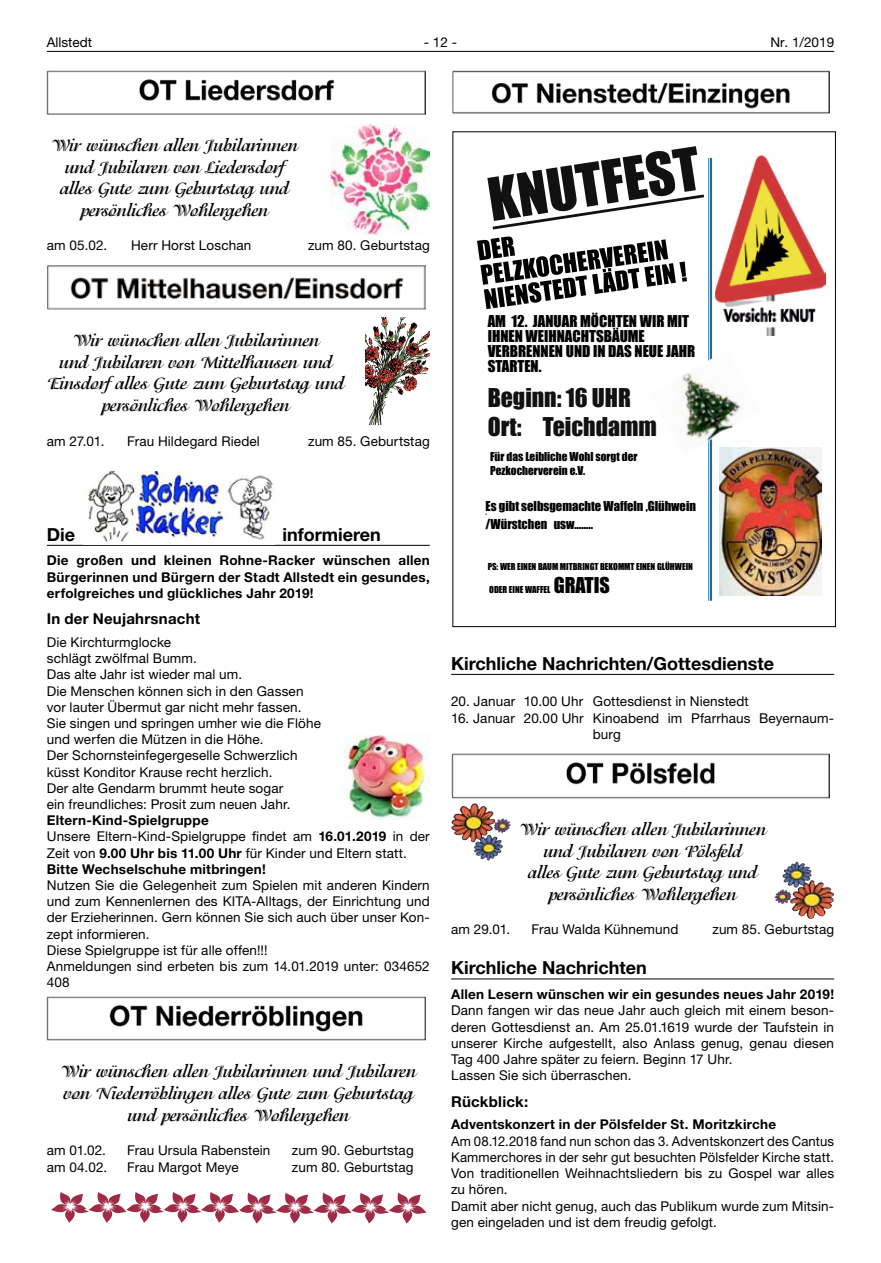
<style>
.page{position:relative;width:881px;height:1263px;background:#fff}
.page>*{position:absolute;margin:0;border:0;box-sizing:border-box;transform-origin:0 0}
.t1{font:23.85px/29px "Yvcmxr Impact";color:#111}
.t2{font:20.1px "Yvcmxr Impact";color:#000}
.t3{font:700 18px/21.6px "Isadora";letter-spacing:-.01em;color:#000;text-align:center}
.t4{font:700 18px "Helvetica Neue LT";color:#000}
.t5{font:15px/14.9px "Yvcmxr Impact";color:#000}
.t6{font:700 15px "Helvetica Neue LT";letter-spacing:.015em;color:#000}
.t7{font:13.5px/16.2px "Helvetica Neue LT";letter-spacing:.01em;color:#000}
.t8{font:700 13.5px/16.2px "Helvetica Neue LT";letter-spacing:.02em;color:#000;text-align:justify}
.t9{font:12.6px/18px "Yvcmxr Impact";color:#000}
.t10{font:11.25px/13.5px "Yvcmxr Impact";color:#000}
.t11{font:8.85px "Yvcmxr Impact";color:#000}
.s1{font-weight:400}
.s2{font-family:"Cqbpxl Impact"}
</style>
<div class="page">
<hr style="left:47px;top:51px;width:786px;height:1px;background:#000">
<img style="left:452px;top:70px;width:377px;height:44px">
<hr style="left:709px;top:158px;width:2px;height:443px;background:#246897">
<hr style="left:708px;top:158px;width:1px;height:443px;background:#246897">
<svg style="left:487px;top:146px;width:216px;height:83px"></svg>
<svg style="left:477px;top:236px;width:209px;height:73px"></svg>
<img style="left:715px;top:155px;width:110px;height:181px">
<img style="left:719px;top:448px;width:102px;height:148px">
<img style="left:681px;top:350px;width:79px;height:105px">
<hr style="left:451px;top:674px;width:382px;height:1px;background:#000">
<img style="left:451px;top:754px;width:378px;height:44px">
<hr style="left:451px;top:978px;width:382px;height:1px;background:#000">
<img style="left:47px;top:70px;width:378px;height:44px">
<img style="left:47px;top:265px;width:378px;height:45px">
<hr style="left:47px;top:545px;width:382px;height:1px;background:#000">
<img style="left:47px;top:996px;width:378px;height:45px">
<img style="left:330px;top:124px;width:99px;height:110px">
<img style="left:88px;top:472px;width:186px;height:72px">
<img style="left:365px;top:318px;width:64px;height:107px">
<img style="left:344px;top:734px;width:85px;height:85px">
<svg style="left:51px;top:1192px;width:376px;height:32px"></svg>
<img style="left:782px;top:861px;width:21px;height:55px">
<img style="left:451px;top:803px;width:29px;height:49px">
<p class="t7" style="left:47px;top:34px;width:47px">Allstedt</p>
<p class="t7" style="left:424px;top:34px;width:35px">- 12 -</p>
<p class="t7" style="left:770px;top:34px;width:65px">Nr. 1/2019</p>
<h3 class="t3" style="left:51px;top:134px;width:248px">Wir wünschen allen Jubilarinnen und Jubilaren von Liedersdorf alles Gute zum Geburtstag und persönliches Wohlergehen</h3>
<p class="t7" style="left:47px;top:237px;width:62px">am 05.02.</p>
<p class="t7" style="left:131px;top:237px;width:122px">Herr Horst Loschan</p>
<p class="t7" style="left:308px;top:237px;width:123px">zum 80. Geburtstag</p>
<h3 class="t3" style="left:47px;top:330px;width:298px">Wir wünschen allen Jubilarinnen<br>und Jubilaren von Mittelhausen und Einsdorf alles Gute zum Geburtstag und persönliches Wohlergehen</h3>
<p class="t7" style="left:47px;top:432px;width:59px">am 27.01.</p>
<p class="t7" style="left:127px;top:432px;width:134px">Frau Hildegard Riedel</p>
<p class="t7" style="left:308px;top:432px;width:123px">zum 85. Geburtstag</p>
<h3 class="t4" style="left:47px;top:523px;width:30px">Die</h3>
<h3 class="t4" style="left:282px;top:523px;width:100px">informieren</h3>
<p class="t8" style="left:47px;top:552px;width:384px">Die großen und kleinen Rohne-Racker wünschen allen Bürgerinnen und Bürgern der Stadt Allstedt ein gesundes, erfolgreiches und glückliches Jahr 2019!</p>
<p class="t6" style="left:47px;top:610px;width:155px">In der Neujahrsnacht</p>
<p class="t7" style="left:47px;top:634px;width:275px">Die Kirchturmglocke<br>schlägt zwölfmal Bumm.<br>Das alte Jahr ist wieder mal um.<br>Die Menschen können sich in den Gassen vor lauter Übermut gar nicht mehr fassen.<br>Sie singen und springen umher wie die Flöhe und werfen die Mützen in die Höhe.<br>Der Schornsteinfegergeselle Schwerzlich küsst Konditor Krause recht herzlich.<br>Der alte Gendarm brummt heute sogar<br>ein freundliches: Prosit zum neuen Jahr.</p>
<p class="t8" style="left:47px;top:812px;width:384px;text-align:left">Eltern-Kind-Spielgruppe<br><span class="s1">Unsere Eltern-Kind-Spielgruppe findet am</span> 16.01.2019 <span class="s1">in der Zeit von</span> 9.00 Uhr bis 11.00 Uhr <span class="s1">für Kinder und Eltern statt.<br></span>Bitte Wechselschuhe mitbringen!</p>
<p class="t7" style="left:47px;top:877px;width:384px">Nutzen Sie die Gelegenheit zum Spielen mit anderen Kindern und zum Kennenlernen des KITA-Alltags, der Einrichtung und der Erzieherinnen. Gern können Sie sich auch über unser Kon&shy;zept informieren.<br>Diese Spielgruppe ist für alle offen!!!<br>Anmeldungen sind erbeten bis zum 14.01.2019 unter: 034652<br>408</p>
<h3 class="t3" style="left:60px;top:1061px;width:357px">Wir wünschen allen Jubilarinnen und Jubilaren von Niederröblingen alles Gute zum Geburtstag und persönliches Wohlergehen</h3>
<p class="t7" style="left:47px;top:1142px;width:61px">am 01.02.</p>
<p class="t7" style="left:127px;top:1142px;width:145px">Frau Ursula Rabenstein</p>
<p class="t7" style="left:292px;top:1142px;width:123px">zum 90. Geburtstag</p>
<p class="t7" style="left:47px;top:1158px;width:62px">am 04.02.</p>
<p class="t7" style="left:127px;top:1158px;width:113px">Frau Margot Meye</p>
<p class="t7" style="left:292px;top:1158px;width:123px">zum 80. Geburtstag</p>
<p class="t5" style="left:487px;top:314px;width:209px">AM 12. JANUAR MÖCHTEN WIR MIT<br>IHNEN WEIHNACHTSBÄUME<br>VERBRENNEN UND IN DAS NEUE JAHR<br>STARTEN.</p>
<h1 class="t1" style="left:487px;top:382px;width:170px">Beginn: 16 UHR<br>Ort: Teichdamm</h1>
<p class="t10" style="left:490px;top:450px;width:149px">Für das Leibliche Wohl sorgt der<br>Pezkocherverein e.V.</p>
<p class="t9" style="left:485px;top:496px;width:212px"><sub>.</sub>Es gibt selbsgemachte Waffeln ,Glühwein /Würstchen usw<span class="s2">……..</span></p>
<p class="t11" style="left:487px;top:560px;width:207px">PS: WER EINEN BAUM MITBRINGT BEKOMMT EINEN GLÜHWEIN</p>
<p class="t11" style="left:489px;top:583px;width:63px">ODER EINE WAFFEL</p>
<h2 class="t2" style="left:553px;top:570px;width:58px">GRATIS</h2>
<h3 class="t4" style="left:451px;top:652px;width:324px">Kirchliche Nachrichten/Gottesdienste</h3>
<p class="t7" style="left:451px;top:693px;width:299px">20. Januar 10.00 Uhr Gottesdienst in Nienstedt</p>
<p class="t7" style="left:592px;top:710px;width:243px;text-indent:-142px">16. Januar 20.00 Uhr Kinoabend im Pfarrhaus Beyernaum&shy;burg</p>
<h3 class="t3" style="left:519px;top:818px;width:248px">Wir wünschen allen Jubilarinnen und Jubilaren von Pölsfeld<br>alles Gute zum Geburtstag und persönliches Wohlergehen</h3>
<p class="t7" style="left:451px;top:921px;width:61px">am 29.01.</p>
<p class="t7" style="left:531px;top:921px;width:148px">Frau Walda Kühnemund</p>
<p class="t7" style="left:712px;top:921px;width:123px">zum 85. Geburtstag</p>
<h3 class="t4" style="left:451px;top:957px;width:197px">Kirchliche Nachrichten</h3>
<p class="t8" style="left:451px;top:986px;width:384px">Allen Lesern wünschen wir ein gesundes neues Jahr 2019!</p>
<p class="t7" style="left:451px;top:1002px;width:384px">Dann fangen wir das neue Jahr auch gleich mit einem beson&shy;deren Gottesdienst an. Am 25.01.1619 wurde der Taufstein in unserer Kirche aufgestellt, also Anlass genug, genau diesen Tag 400 Jahre später zu feiern. Beginn 17 Uhr.<br>Lassen Sie sich überraschen.</p>
<p class="t6" style="left:451px;top:1092px;width:79px">Rückblick:</p>
<p class="t8" style="left:451px;top:1116px;width:326px">Adventskonzert in der Pölsfelder St. Moritzkirche</p>
<p class="t7" style="left:451px;top:1132px;width:384px">Am 08.12.2018 fand nun schon das 3. Adventskonzert des Cantus Kammerchores in der sehr gut besuchten Pölsfelder Kirche statt.<br>Von traditionellen Weihnachtsliedern bis zu Gospel war alles zu hören.<br>Damit aber nicht genug, auch das Publikum wurde zum Mitsin&shy;gen eingeladen und ist dem freudig gefolgt.</p>
</div>
